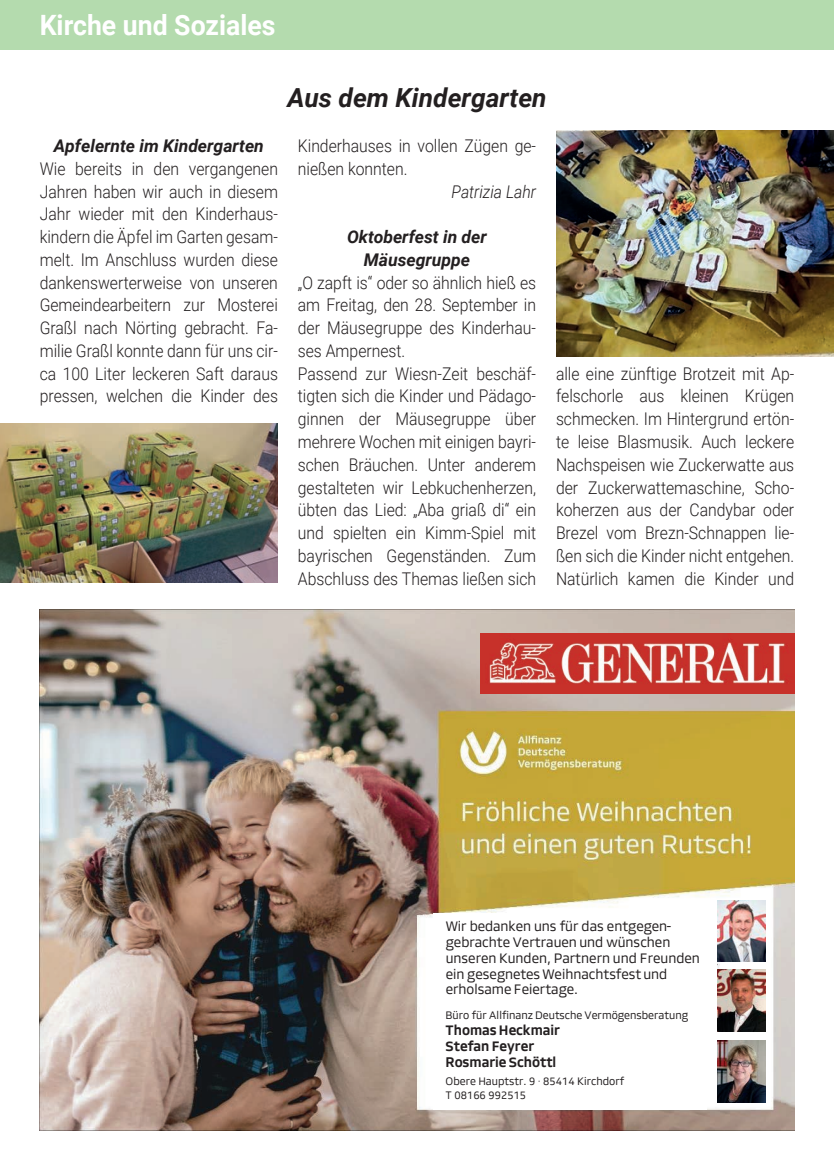
<style>
.page{position:relative;width:834px;height:1166px;background:#fff}
.page>*{position:absolute;margin:0;border:0;box-sizing:border-box;transform-origin:0 0}
.t1{font:700 28px "Roboto";color:#fff;scale:.95 1}
.t2{font:italic 700 26.25px "Roboto";color:#231f20}
.t3{font:300 17.5px/22.8px "Roboto";color:#231f20;text-align:justify;scale:.9 1}
.t4{font:italic 700 17.5px/22.8px "Roboto";color:#231f20;text-align:center}
.t5{font:italic 300 17.5px "Roboto";color:#231f20;scale:.9 1}
.t6{font:13.3px/15.8px "DVAG Type";color:#231f20}
.t7{font:700 13.3px/15.8px "DVAG Type";color:#231f20}
.t8{font:10.5px/14px "DVAG Type";color:#231f20}
.s1{font-family:"Arial Narrow"}
</style>
<div class="page">
<hr style="left:833px;top:0;width:1px;height:50px;background:#b4dbae">
<div style="left:0;top:0;width:833px;height:50px;background:#b4dbae"></div>
<img style="left:0;top:424px;width:278px;height:159px">
<img style="left:556px;top:130px;width:277px;height:227px">
<img style="left:40px;top:610px;width:754px;height:520px">
<img style="left:480px;top:633px;width:314px;height:61px">
<div style="left:433px;top:913px;width:283px;height:92px;background:#fff"></div>
<div style="left:433px;top:998px;width:273px;height:111px;background:#fff"></div>
<img style="left:717px;top:900px;width:47px;height:61px">
<img style="left:717px;top:1040px;width:47px;height:62px">
<img style="left:717px;top:969px;width:47px;height:62px">
<h1 class="t1" style="left:40px;top:6px;width:222px">Aus dem Rathaus</h1>
<h1 class="t1" style="left:40px;top:6px;width:250px">Kirche und Soziales</h1>
<h2 class="t2" style="left:287px;top:79px;width:261px">Aus dem Kindergarten</h2>
<p class="t4" style="left:54px;top:134px;width:211px">Apfelernte im Kindergarten</p>
<p class="t3" style="left:40px;top:157px;width:266px">Wie bereits in den vergangenen Jahren haben wir auch in diesem Jahr wieder mit den Kinderhaus&shy;kindern die Äpfel im Garten gesam&shy;melt. Im Anschluss wurden diese dankenswerterweise von unseren Gemeindearbeitern zur Mosterei Graßl nach Nörting gebracht. Fa&shy;milie Graßl konnte dann für uns cir&shy;ca 100 Liter leckeren Saft daraus pressen, welchen die Kinder des</p>
<p class="t3" style="left:298px;top:134px;width:266px">Kinderhauses in vollen Zügen ge&shy;nießen konnten.</p>
<p class="t5" style="left:451px;top:179px;width:95px">Patrizia Lahr</p>
<p class="t4" style="left:347px;top:225px;width:141px">Oktoberfest in der<br>Mäusegruppe</p>
<p class="t3" style="left:298px;top:270px;width:266px;text-align:left">„O zapft is“ oder so ähnlich hieß es am Freitag, den 28. September in der Mäusegruppe des Kinderhau&shy;ses Ampernest.<br>Passend zur Wiesn-Zeit beschäf&shy;tigten sich die Kinder und Pädago&shy;ginnen der Mäusegruppe über mehrere Wochen mit einigen bayri&shy;schen Bräuchen. Unter anderem gestalteten wir Lebkuchenherzen, übten das Lied: „Aba griaß di“ ein und spielten ein Kimm-Spiel mit bayrischen Gegenständen. Zum<br>Abschluss des Themas ließen sich</p>
<p class="t3" style="left:556px;top:361px;width:266px">alle eine zünftige Brotzeit mit Ap&shy;felschorle aus kleinen Krügen schmecken. Im Hintergrund ertön&shy;te leise Blasmusik. Auch leckere Nachspeisen wie Zuckerwatte aus der Zuckerwattemaschine, Scho&shy;koherzen aus der Candybar oder Brezel vom Brezn-Schnappen lie&shy;ßen sich die Kinder nicht entgehen.<br>Natürlich kamen die Kinder und</p>
<p class="t6" style="left:445px;top:918px;width:255px">Wir bedanken uns für das entgegen&shy;gebrachte Vertrauen und wünschen unseren Kunden, Partnern und Freunden ein gesegnetes Weihnachtsfest und erholsame Feiertage.</p>
<p class="t8" style="left:445px;top:1007px;width:244px">Büro für Allfinanz Deutsche Vermögensberatung</p>
<p class="t7" style="left:445px;top:1022px;width:116px">Thomas Heckmair<br>Stefan Feyrer<br>Rosmarie Schöttl</p>
<p class="t8" style="left:445px;top:1074px;width:180px">Obere Hauptstr. 9 <span class="s1">·</span> 85414 Kirchdorf<br>T 08166 992515</p>
</div>
